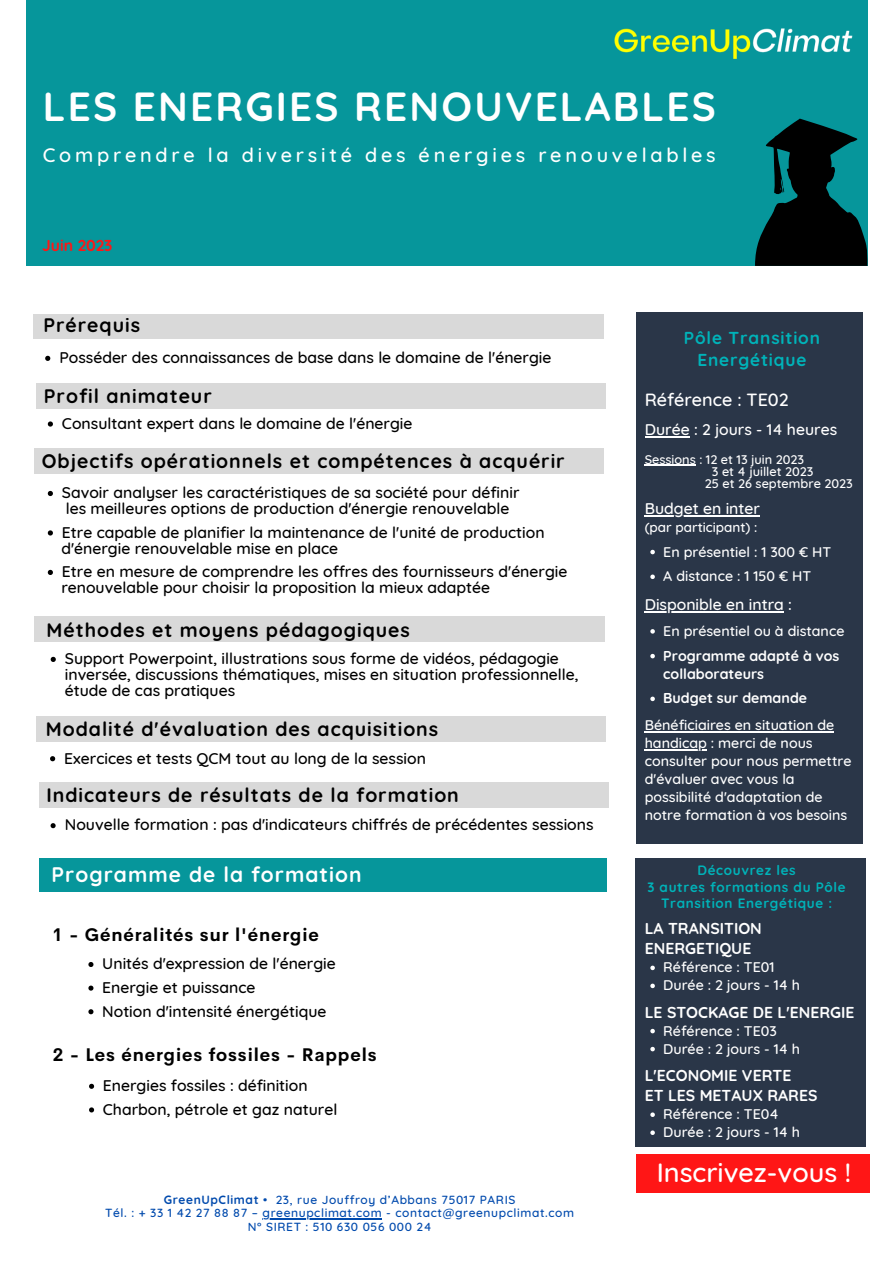
<style>
.page{position:relative;width:893px;height:1263px;background:#fff}
.page>*{position:absolute;margin:0;border:0;box-sizing:border-box;transform-origin:0 0}
.t1{font:700 40.5px "Quicksand";letter-spacing:.055em;color:#fff}
.t2{font:500 27px "Quicksand";color:#fff}
.t3{font:700 21px "Quicksand";letter-spacing:.05em;color:#fff}
.t4{font:500 19.88px "Quicksand";letter-spacing:.19em;color:#fff}
.t5{font:700 19.5px "Quicksand";letter-spacing:.05em;color:#000}
.t6{font:700 18px "Cerebri Sans";letter-spacing:.05em;color:#000}
.t7{font:500 18px "Quicksand";color:#fff}
.t8{font:700 17.25px/21.4px "Quicksand";letter-spacing:.05em;color:#00b3b9;text-align:center}
.t9{font:500 15.75px/23.6px "Quicksand";color:#000}
.t10{font:700 15.75px/20.2px "Quicksand";color:#fff}
.t11{font:500 15.75px "Quicksand";color:#fff}
.t12{font:700 15.75px "Quicksand";color:#ff1616}
.t13{font:500 14.25px/18px "Quicksand";color:#fff}
.t14{font:700 14.25px/18px "Quicksand";color:#fff}
.t15{font:700 13.5px/16.4px "Quicksand";letter-spacing:.05em;color:#00b3b9;text-align:center}
.t16{font:500 13.5px "Quicksand";color:#fff}
.t17{font:500 12.75px "Quicksand";color:#fff}
.t18{font:500 12px/13.7px "Quicksand";letter-spacing:.05em;color:#004aad;text-align:center}
.s1{font-weight:700}
</style>
<div class="page">
<div style="left:27px;top:0;width:840px;height:266px;background:#06969b"></div>
<div style="left:636px;top:313px;width:227px;height:530px;background:#2a3648"></div>
<svg style="left:650px;top:550px;width:5px;height:4px"></svg>
<svg style="left:650px;top:574px;width:5px;height:5px"></svg>
<svg style="left:650px;top:629px;width:5px;height:5px"></svg>
<svg style="left:650px;top:654px;width:5px;height:4px"></svg>
<svg style="left:650px;top:697px;width:5px;height:4px"></svg>
<hr style="left:645px;top:436px;width:44px;height:1px;background:#fff">
<hr style="left:645px;top:465px;width:51px;height:1px;background:#fff">
<hr style="left:645px;top:515px;width:115px;height:2px;background:#fff">
<hr style="left:645px;top:611px;width:139px;height:1px;background:#fff">
<hr style="left:645px;top:731px;width:189px;height:1px;background:#fff">
<hr style="left:645px;top:749px;width:62px;height:1px;background:#fff">
<img style="left:614px;top:14px;width:254px;height:54px">
<div style="left:635px;top:858px;width:230px;height:288px;background:#2a3648"></div>
<svg style="left:650px;top:966px;width:5px;height:4px"></svg>
<svg style="left:650px;top:984px;width:5px;height:4px"></svg>
<svg style="left:45px;top:356px;width:5px;height:5px"></svg>
<svg style="left:48px;top:421px;width:5px;height:6px"></svg>
<svg style="left:48px;top:491px;width:5px;height:5px"></svg>
<svg style="left:48px;top:530px;width:5px;height:5px"></svg>
<svg style="left:48px;top:570px;width:5px;height:5px"></svg>
<div style="left:34px;top:314px;width:569px;height:25px;background:#d9d9d9"></div>
<div style="left:39px;top:859px;width:568px;height:32px;background:#06969b"></div>
<svg style="left:755px;top:119px;width:112px;height:147px"></svg>
<div style="left:636px;top:1154px;width:233px;height:39px;background:#ff1616"></div>
<hr style="left:262px;top:1218px;width:120px;height:1px;background:#004aad">
<svg style="left:88px;top:962px;width:5px;height:5px"></svg>
<svg style="left:88px;top:985px;width:5px;height:6px"></svg>
<svg style="left:88px;top:1009px;width:5px;height:5px"></svg>
<svg style="left:50px;top:756px;width:5px;height:5px"></svg>
<svg style="left:51px;top:823px;width:5px;height:5px"></svg>
<div style="left:34px;top:449px;width:570px;height:24px;background:#d9d9d9"></div>
<div style="left:36px;top:383px;width:570px;height:25px;background:#d9d9d9"></div>
<div style="left:36px;top:716px;width:570px;height:25px;background:#d9d9d9"></div>
<div style="left:39px;top:783px;width:569px;height:24px;background:#d9d9d9"></div>
<div style="left:35px;top:617px;width:569px;height:25px;background:#d9d9d9"></div>
<svg style="left:51px;top:657px;width:5px;height:5px"></svg>
<svg style="left:650px;top:1029px;width:5px;height:4px"></svg>
<svg style="left:650px;top:1047px;width:5px;height:4px"></svg>
<svg style="left:650px;top:1112px;width:5px;height:5px"></svg>
<svg style="left:650px;top:1130px;width:5px;height:5px"></svg>
<svg style="left:89px;top:1084px;width:5px;height:5px"></svg>
<svg style="left:89px;top:1107px;width:5px;height:5px"></svg>
<h1 class="t1" style="left:43px;top:73px;width:674px">LES ENERGIES RENOUVELABLES</h1>
<p class="t4" style="left:43px;top:139px;width:674px">Comprendre la diversité des énergies renouvelables</p>
<p class="t12" style="left:42px;top:233px;width:72px">Juin 2023</p>
<p class="t5" style="left:43px;top:308px;width:98px">Prérequis</p>
<p class="t9" style="left:59px;top:344px;width:493px">Posséder des connaissances de base dans le domaine de l'énergie</p>
<p class="t5" style="left:44px;top:380px;width:169px">Profil animateur</p>
<p class="t9" style="left:62px;top:410px;width:352px">Consultant expert dans le domaine de l'énergie</p>
<p class="t5" style="left:42px;top:445px;width:524px">Objectifs opérationnels et compétences à acquérir</p>
<p class="t9" style="left:62px;top:479px;width:459px">Savoir analyser les caractéristiques de sa société pour définir</p>
<p class="t9" style="left:62px;top:519px;width:484px">Etre capable de planifier la maintenance de l'unité de production</p>
<p class="t9" style="left:62px;top:558px;width:507px">Etre en mesure de comprendre les offres des fournisseurs d'énergie</p>
<p class="t9" style="left:66px;top:495px;width:445px">les meilleures options de production d'énergie renouvelable</p>
<p class="t9" style="left:61px;top:535px;width:278px">d'énergie renouvelable mise en place</p>
<p class="t9" style="left:61px;top:574px;width:430px">renouvelable pour choisir la proposition la mieux adaptée</p>
<p class="t5" style="left:46px;top:613px;width:365px">Méthodes et moyens pédagogiques</p>
<p class="t9" style="left:65px;top:649px;width:515px;line-height:16px">Support Powerpoint, illustrations sous forme de vidéos, pédagogie inversée, discussions thématiques, mises en situation professionnelle, étude de cas pratiques</p>
<p class="t5" style="left:46px;top:713px;width:394px">Modalité d'évaluation des acquisitions</p>
<p class="t9" style="left:64px;top:745px;width:363px">Exercices et tests QCM tout au long de la session</p>
<p class="t5" style="left:46px;top:779px;width:414px">Indicateurs de résultats de la formation</p>
<p class="t9" style="left:65px;top:811px;width:530px">Nouvelle formation : pas d'indicateurs chiffrés de précédentes sessions</p>
<h3 class="t3" style="left:52px;top:857px;width:312px">Programme de la formation</h3>
<p class="t6" style="left:52px;top:920px;width:268px">1 - Généralités sur l'énergie</p>
<p class="t9" style="left:102px;top:950px;width:235px">Unités d'expression de l'énergie<br>Energie et puissance<br>Notion d'intensité énergétique</p>
<p class="t6" style="left:53px;top:1040px;width:325px">2 - Les énergies fossiles - Rappels</p>
<p class="t9" style="left:103px;top:1072px;width:236px">Energies fossiles : définition<br>Charbon, pétrole et gaz naturel</p>
<p class="t18" style="left:105px;top:1191px;width:470px"><span class="s1">GreenUpClimat</span> • 23, rue Jouffroy d’Abbans 75017 PARIS<br>Tél. : + 33 1 42 27 88 87 – greenupclimat.com - contact@greenupclimat.com<br>N° SIRET : 510 630 056 000 24</p>
<p class="t8" style="left:684px;top:326px;width:138px">Pôle Transition<br>Energétique</p>
<p class="t7" style="left:645px;top:385px;width:145px">Référence : TE02</p>
<p class="t11" style="left:645px;top:417px;width:194px">Durée : 2 jours - 14 heures</p>
<p class="t17" style="left:645px;top:449px;width:161px">Sessions : 12 et 13 juin 2023</p>
<p class="t17" style="left:712px;top:461px;width:103px">3 et 4 juillet 2023</p>
<p class="t17" style="left:705px;top:474px;width:150px">25 et 26 septembre 2023</p>
<p class="t11" style="left:645px;top:496px;width:117px">Budget en inter</p>
<p class="t16" style="left:645px;top:517px;width:114px">(par participant) :</p>
<p class="t13" style="left:663px;top:538px;width:169px;line-height:24.8px">En présentiel : 1 300 € HT<br>A distance : 1 150 € HT</p>
<p class="t11" style="left:645px;top:592px;width:149px">Disponible en intra :</p>
<p class="t13" style="left:663px;top:620px;width:183px">En présentiel ou à distance</p>
<p class="t14" style="left:663px;top:645px;width:178px">Programme adapté à vos collaborateurs</p>
<p class="t14" style="left:663px;top:688px;width:145px">Budget sur demande</p>
<p class="t13" style="left:645px;top:714px;width:208px">Bénéficiaires en situation de handicap : merci de nous consulter pour nous permettre d'évaluer avec vous la possibilité d'adaptation de notre formation à vos besoins</p>
<p class="t15" style="left:647px;top:861px;width:200px">Découvrez les<br>3 autres formations du Pôle<br>Transition Energétique :</p>
<p class="t10" style="left:645px;top:917px;width:119px">LA TRANSITION<br>ENERGETIQUE</p>
<p class="t13" style="left:663px;top:957px;width:138px">Référence : TE01<br>Durée : 2 jours - 14 h</p>
<p class="t10" style="left:645px;top:1000px;width:211px">LE STOCKAGE DE L'ENERGIE</p>
<p class="t13" style="left:663px;top:1020px;width:138px">Référence : TE03<br>Durée : 2 jours - 14 h</p>
<p class="t10" style="left:645px;top:1064px;width:174px">L'ECONOMIE VERTE<br>ET LES METAUX RARES</p>
<p class="t13" style="left:663px;top:1104px;width:138px">Référence : TE04<br>Durée : 2 jours - 14 h</p>
<h2 class="t2" style="left:656px;top:1150px;width:196px">Inscrivez-vous !</h2>
</div>
